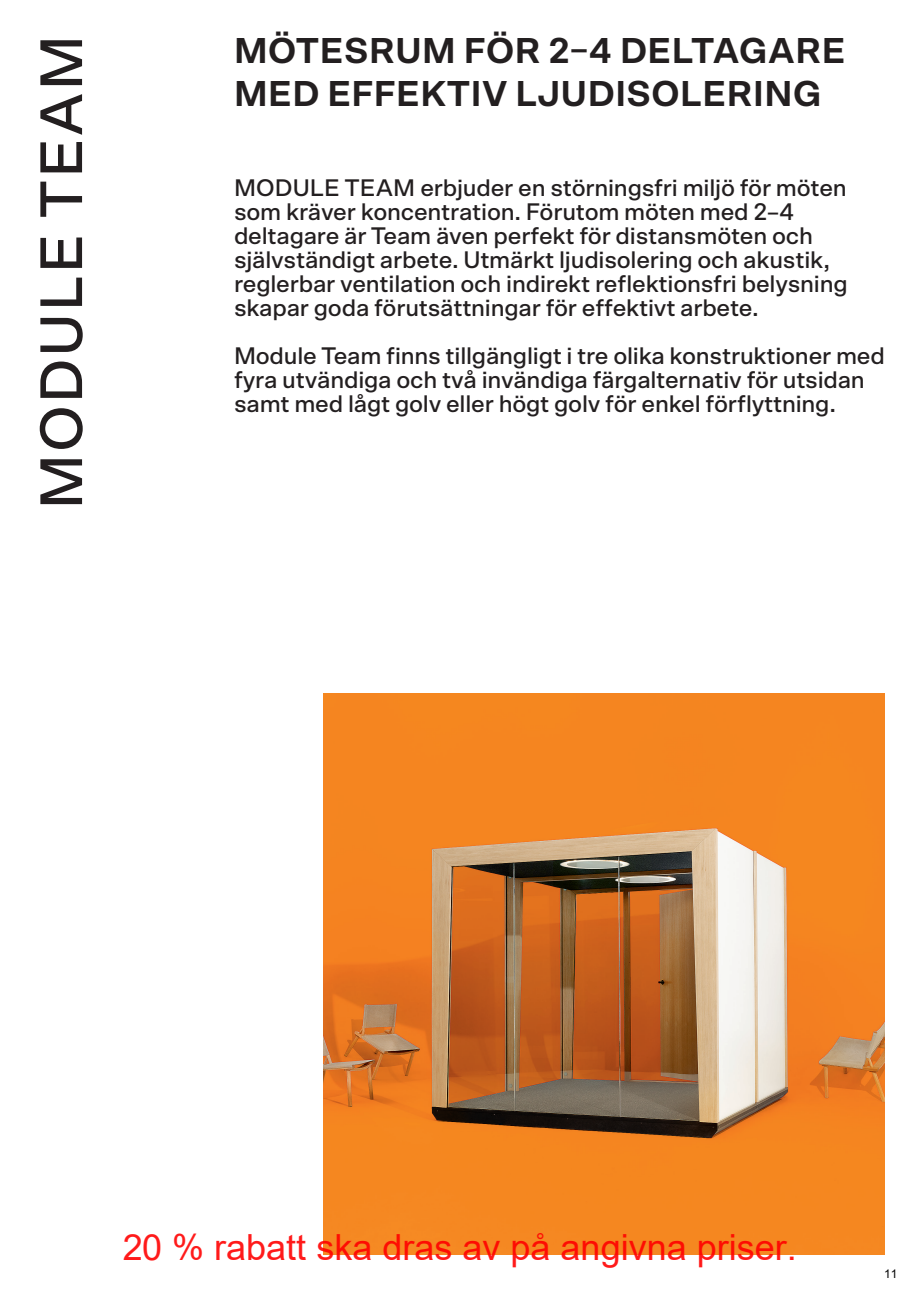
<style>
.page{position:relative;width:919px;height:1289px;background:#fff}
.page>*{position:absolute;margin:0;border:0;box-sizing:border-box;transform-origin:0 0}
.t1{font:500 60px "Scto Grotesk A";letter-spacing:.04em;color:#231f20}
.t2{font:700 36px/43.2px "Scto Grotesk A";letter-spacing:.015em;color:#231f20}
.t3{font:36px "Arial";color:rgb(255 0 0/.9)}
.t4{font:500 24px/24px "Scto Grotesk A";letter-spacing:-.01em;color:#231f20}
.t5{font:12px "Arial";color:#000}
</style>
<div class="page">
<img style="left:323px;top:693px;width:561px;height:561px">
<h1 class="t1" style="left:25px;top:509px;width:475px;rotate:-90deg">MODULE TEAM</h1>
<h2 class="t2" style="left:234px;top:29px;width:613px">MÖTESRUM FÖR 2–4 DELTAGARE<br>MED EFFEKTIV LJUDISOLERING</h2>
<p class="t4" style="left:234px;top:175px;width:615px">MODULE TEAM erbjuder en störningsfri miljö för möten som kräver koncentration. Förutom möten med 2–4 deltagare är Team även perfekt för distansmöten och självständigt arbete. Utmärkt ljudisolering och akustik, reglerbar ventilation och indirekt reflektionsfri belysning skapar goda förutsättningar för effektivt arbete.</p>
<p class="t4" style="left:234px;top:343px;width:652px">Module Team finns tillgängligt i tre olika konstruktioner med fyra utvändiga och två invändiga färgalternativ för utsidan samt med lågt golv eller högt golv för enkel förflyttning.</p>
<h2 class="t3" style="left:122px;top:1222px;width:676px">20 % rabatt ska dras av på angivna priser.</h2>
<p class="t5" style="left:883px;top:1265px;width:15px">11</p>
</div>
